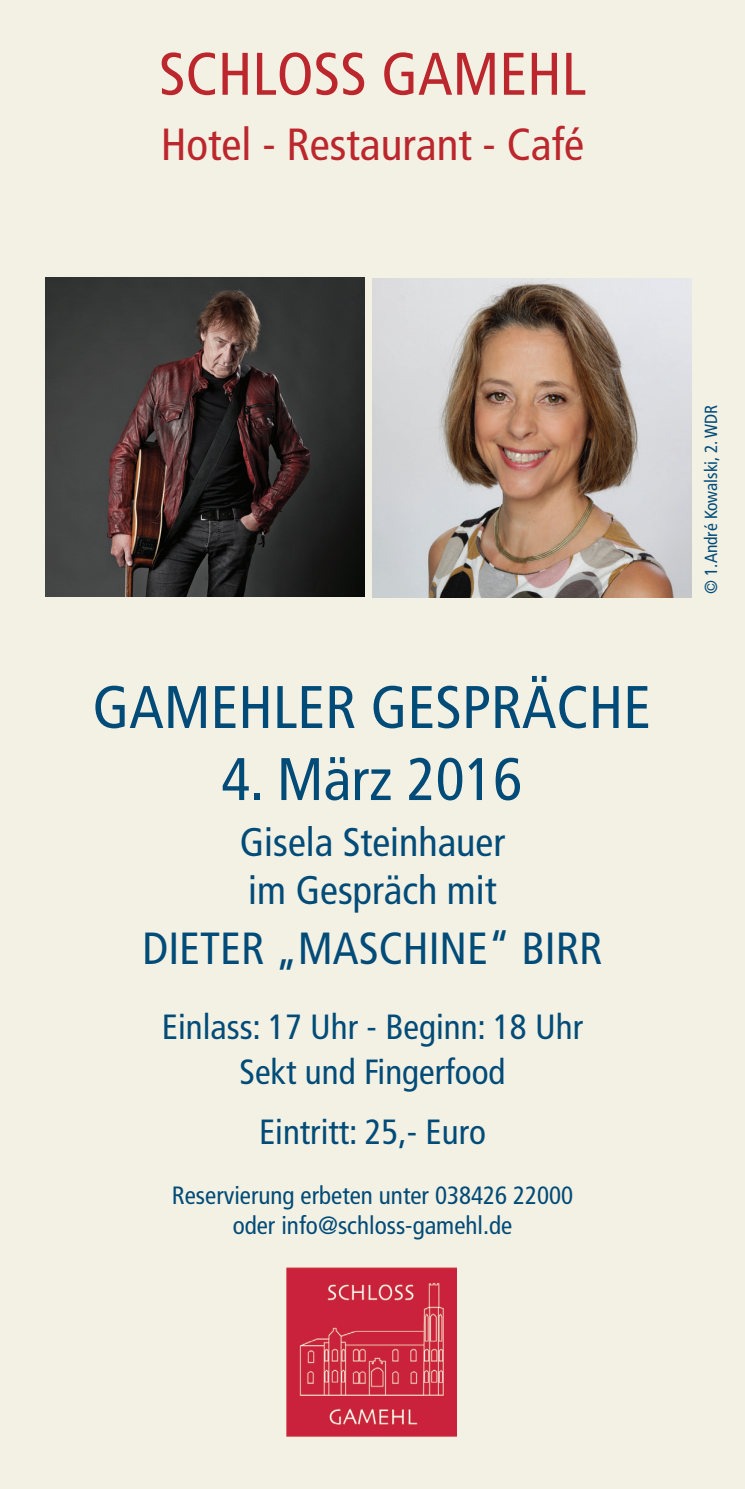
<style>
.page{position:relative;width:745px;height:1489px;background:#fff}
.page>*{position:absolute;margin:0;border:0;box-sizing:border-box;transform-origin:0 0}
.t1{font:condensed 60px "Frutiger";color:#014b78}
.t2{font:condensed 60px "Frutiger";color:#bc272d}
.t3{font:condensed 45px "Frutiger";color:#bc272d}
.t4{font:condensed 45px "Frutiger";color:#014b78}
.t5{font:condensed 40px/48px "Frutiger";color:#014b78}
.t6{font:condensed 35px/45px "Frutiger";color:#014b78;text-align:center}
.t7{font:condensed 25px/30px "Frutiger";color:#014b78;text-align:center}
.t8{font:condensed 17.5px "Frutiger";color:#014b78}
</style>
<div class="page">
<div style="left:0;top:0;width:744px;height:1488px;background:#f3f1e4"></div>
<img style="left:286px;top:1267px;width:170px;height:169px">
<img style="left:45px;top:277px;width:319px;height:319px">
<img style="left:372px;top:278px;width:319px;height:319px">
<h1 class="t2" style="left:159px;top:39px;width:428px">SCHLOSS GAMEHL</h1>
<h2 class="t3" style="left:160px;top:118px;width:425px">Hotel - Restaurant - Café</h2>
<h1 class="t1" style="left:92px;top:672px;width:559px">GAMEHLER GESPRÄCHE</h1>
<h1 class="t1" style="left:221px;top:744px;width:302px">4. März 2016</h1>
<h3 class="t5" style="left:239px;top:818px;width:267px">Gisela Steinhauer im Gespräch mit</h3>
<h2 class="t4" style="left:142px;top:921px;width:461px">DIETER „MASCHINE“ BIRR</h2>
<h3 class="t6" style="left:162px;top:1004px;width:422px">Einlass: 17 Uhr - Beginn: 18 Uhr<br>Sekt und Fingerfood</h3>
<h3 class="t6" style="left:259px;top:1109px;width:228px">Eintritt: 25,- Euro</h3>
<p class="t7" style="left:172px;top:1180px;width:402px">Reservierung erbeten unter 038426 22000 oder info@schloss-gamehl.de</p>
<p class="t8" style="left:700px;top:594px;width:191px;rotate:-90deg">© 1.André Kowalski, 2. WDR</p>
</div>
